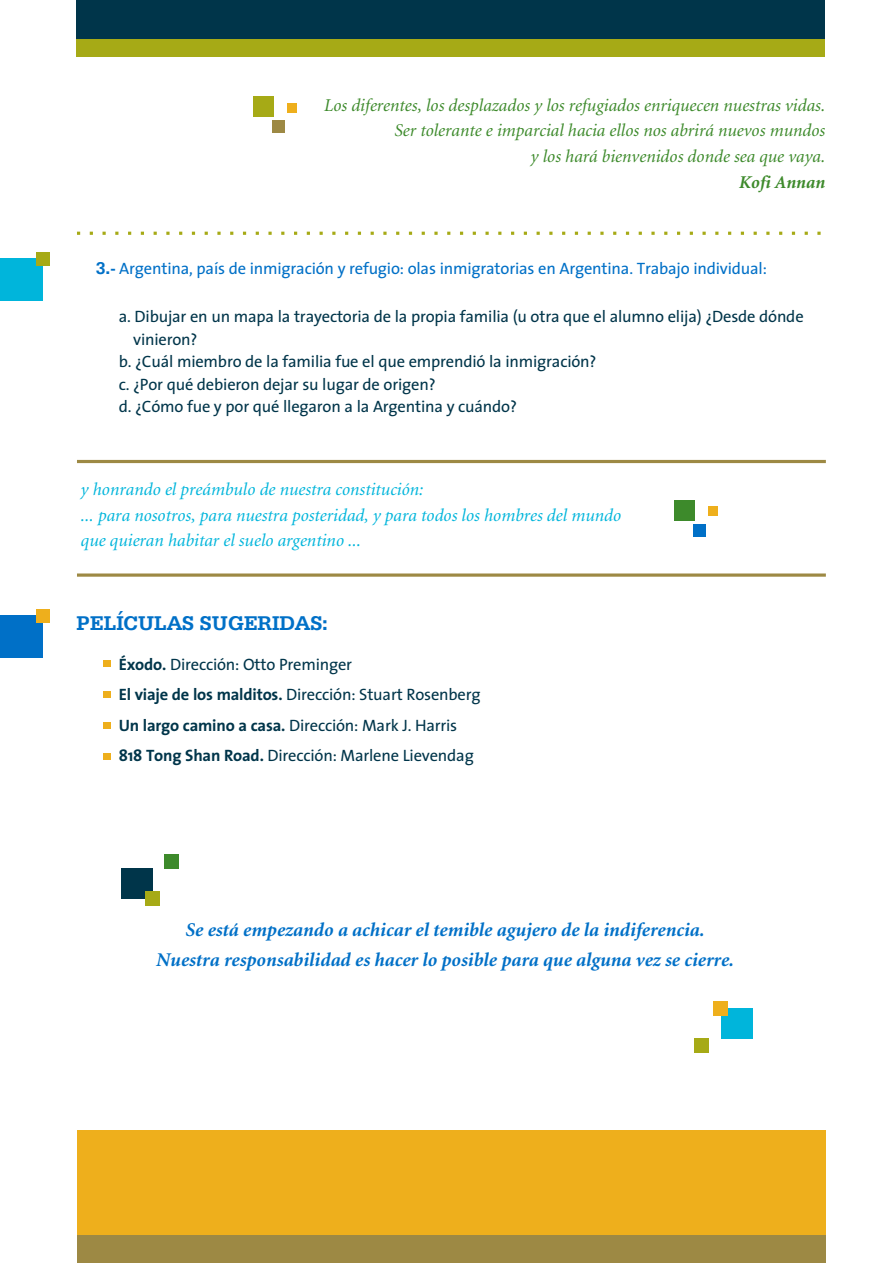
<style>
.page{position:relative;width:893px;height:1263px;background:#fff}
.page>*{position:absolute;margin:0;border:0;box-sizing:border-box;transform-origin:0 0}
.t1{font:700 21px "Serifa BT";color:#0070c7}
.t2{font:italic 700 19.5px/29.5px "Minion";color:#0070c7;text-align:center}
.t3{font:italic 18px/25.7px "Minion";color:#3d8a2b;text-align:right}
.t4{font:italic 18px/25.7px "Minion";color:#00b5db}
.t5{font:italic 700 18px "Minion";color:#3d8a2b}
.t6{font:16.5px/30.5px "The Sans";letter-spacing:-.01em;color:#00354a}
.t7{font:16.5px "The Sans";letter-spacing:-.01em;color:#0070c7}
.s1{font-family:"Serifa BT";font-weight:700;font-size:18px}
.s2{font-weight:700}
</style>
<div class="page">
<div style="left:77px;top:1130px;width:748px;height:121px;background:#eeaf1c"></div>
<div style="left:77px;top:1235px;width:748px;height:28px;background:#9d8944"></div>
<div style="left:77px;top:0;width:748px;height:42px;background:#00354a"></div>
<div style="left:77px;top:39px;width:748px;height:18px;background:#a6aa16"></div>
<div style="left:721px;top:1008px;width:32px;height:31px;background:#00b5db"></div>
<div style="left:713px;top:1001px;width:15px;height:14px;background:#eeaf1c"></div>
<div style="left:121px;top:868px;width:31px;height:31px;background:#00354a"></div>
<div style="left:145px;top:892px;width:15px;height:14px;background:#a6aa16"></div>
<svg style="left:77px;top:232px;width:744px;height:3px"></svg>
<svg style="left:77px;top:573px;width:749px;height:4px;background:#b0a069"></svg>
<hr style="left:77px;top:460px;width:749px;height:3px;background:#9d8944">
<div style="left:694px;top:1038px;width:15px;height:14px;background:#a6aa16"></div>
<div style="left:164px;top:854px;width:15px;height:15px;background:#3d8a2b"></div>
<div style="left:253px;top:97px;width:20px;height:20px;background:#a6aa16"></div>
<div style="left:272px;top:120px;width:13px;height:13px;background:#9d8944"></div>
<div style="left:287px;top:103px;width:9px;height:9px;background:#eeaf1c"></div>
<div style="left:674px;top:500px;width:21px;height:20px;background:#3d8a2b"></div>
<div style="left:694px;top:524px;width:12px;height:12px;background:#0070c7"></div>
<div style="left:709px;top:506px;width:9px;height:10px;background:#eeaf1c"></div>
<div style="left:103px;top:660px;width:7px;height:7px;background:#eeaf1c"></div>
<div style="left:103px;top:691px;width:7px;height:7px;background:#eeaf1c"></div>
<div style="left:103px;top:722px;width:7px;height:7px;background:#eeaf1c"></div>
<div style="left:103px;top:753px;width:7px;height:6px;background:#eeaf1c"></div>
<div style="left:0;top:259px;width:42px;height:42px;background:#00b5db"></div>
<div style="left:36px;top:252px;width:14px;height:13px;background:#a6aa16"></div>
<div style="left:0;top:616px;width:42px;height:42px;background:#0070c7"></div>
<div style="left:36px;top:609px;width:14px;height:13px;background:#eeaf1c"></div>
<p class="t3" style="left:323px;top:92px;width:503px">Los diferentes, los desplazados y los refugiados enriquecen nuestras vidas.<br>Ser tolerante e imparcial hacia ellos nos abrirá nuevos mundos<br>y los hará bienvenidos donde sea que vaya.</p>
<p class="t5" style="left:738px;top:173px;width:88px">Kofi Annan</p>
<p class="t7" style="left:96px;top:260px;width:672px"><span class="s1">3.-</span> Argentina, país de inmigración y refugio: olas inmigratorias en Argentina. Trabajo individual:</p>
<p class="t6" style="left:119px;top:302px;width:686px">a. Dibujar en un mapa la trayectoria de la propia familia (u otra que el alumno elija) ¿Desde dónde</p>
<p class="t6" style="left:133px;top:325px;width:66px">vinieron?</p>
<p class="t6" style="left:119px;top:347px;width:479px">b. ¿Cuál miembro de la familia fue el que emprendió la inmigración?</p>
<p class="t6" style="left:119px;top:370px;width:318px">c. ¿Por qué debieron dejar su lugar de origen?</p>
<p class="t6" style="left:119px;top:392px;width:400px">d. ¿Cómo fue y por qué llegaron a la Argentina y cuándo?</p>
<p class="t4" style="left:80px;top:477px;width:542px">y honrando el preámbulo de nuestra constitución:<br>... para nosotros, para nuestra posteridad, y para todos los hombres del mundo que quieran habitar el suelo argentino ...</p>
<p class="t1" style="left:77px;top:614px;width:253px">PELÍCULAS SUGERIDAS:</p>
<p class="t6" style="left:119px;top:650px;width:363px"><span class="s2">Éxodo.</span> Dirección: Otto Preminger<br><span class="s2">El viaje de los malditos.</span> Dirección: Stuart Rosenberg <span class="s2">Un largo camino a casa.</span> Dirección: Mark J. Harris <span class="s2">818 Tong Shan Road.</span> Dirección: Marlene Lievendag</p>
<p class="t2" style="left:156px;top:916px;width:579px">Se está empezando a achicar el temible agujero de la indiferencia.<br>Nuestra responsabilidad es hacer lo posible para que alguna vez se cierre.</p>
</div>
